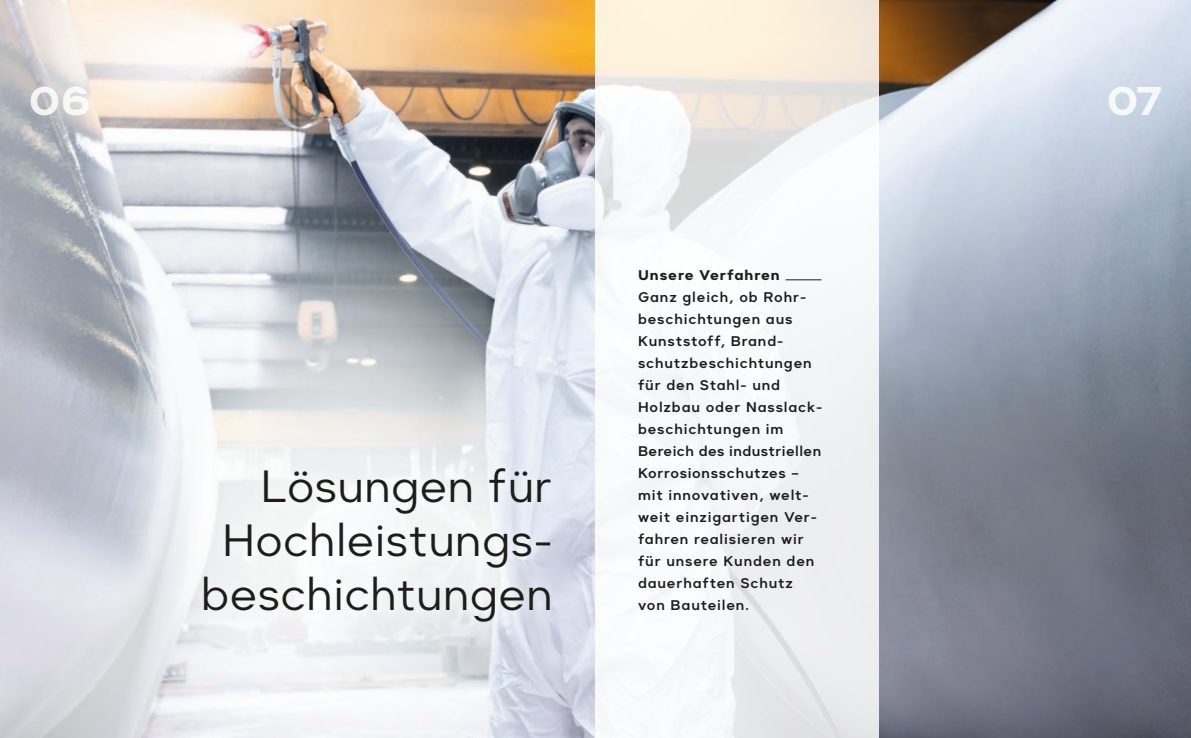
<style>
.page{position:relative;width:1191px;height:738px;background:#fff}
.page>*{position:absolute;margin:0;border:0;box-sizing:border-box;transform-origin:0 0}
.t1{font:45px/54px "Suprema";letter-spacing:.01em;color:#1d1d1b;text-align:right}
.t2{font:700 40px "Suprema";color:#fff}
.t3{font:600 14px/22px "Suprema";letter-spacing:.06em;color:#1d1d1b}
.t4{font:700 14px "Suprema";letter-spacing:.065em;color:#1d1d1b}
</style>
<div class="page">
<img style="left:0;top:0;width:1191px;height:737px">
<svg style="left:595px;top:0;width:284px;height:737px"></svg>
<hr style="left:785px;top:279px;width:36px;height:1px;background:#1d1d1b">
<svg style="left:186px;top:450px;width:382px;height:188px;fill:#f2f4f5"></svg>
<h2 class="t2" style="left:28px;top:74px;width:65px">06</h2>
<h2 class="t2" style="left:1106px;top:74px;width:59px">07</h2>
<h1 class="t1" style="left:201px;top:459px;width:353px">Lösungen für<br>Hochleistungs&shy;beschichtungen</h1>
<p class="t4" style="left:638px;top:265px;width:143px">Unsere Verfahren</p>
<p class="t3" style="left:638px;top:286px;width:186px">Ganz gleich, ob Rohr&shy;beschichtungen aus<br>Kunststoff, Brand&shy;schutzbeschichtungen für den Stahl- und<br>Holzbau oder Nasslack&shy;beschichtungen im<br>Bereich des industriellen<br>Korrosionsschutzes – mit innovativen, welt&shy;weit einzigartigen Ver&shy;fahren realisieren wir für unsere Kunden den dauerhaften Schutz von Bauteilen.</p>
</div>
